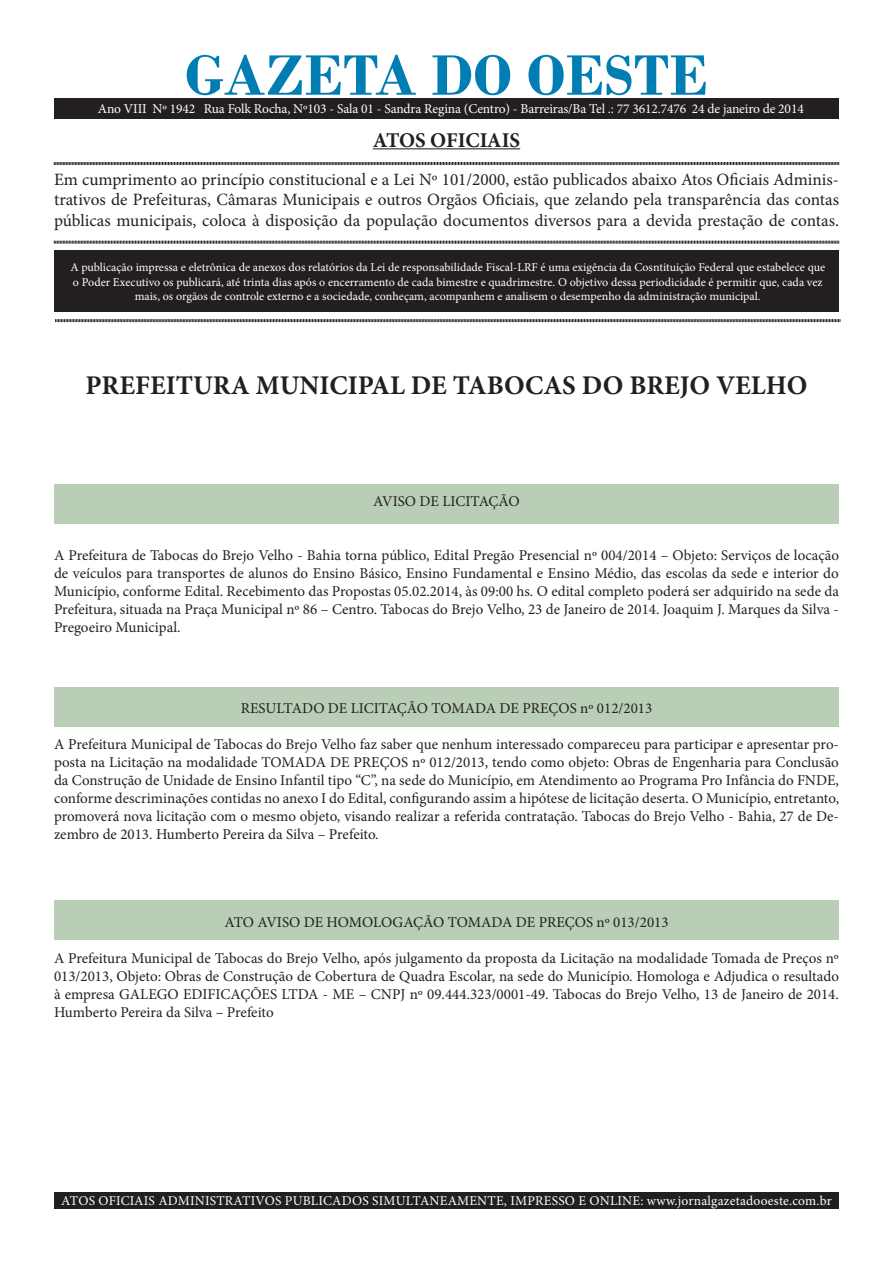
<style>
.page{position:relative;width:893px;height:1263px;background:#fff}
.page>*{position:absolute;margin:0;border:0;box-sizing:border-box;transform-origin:0 0}
.t1{font:700 60px "Bodoni";color:#007eb4}
.t2{font:700 27px "Minion Pro";color:#231f20}
.t3{font:700 21px "Minion Pro";letter-spacing:-.005em;color:#231f20}
.t4{font:17.25px/20.7px "Minion Pro";color:#231f20;text-align:justify}
.t5{font:15px/18px "Minion Pro";color:#231f20;text-align:justify}
.t6{font:13.5px "Minion Pro";color:#fff}
.t7{font:12px/14.4px "Minion Pro";color:#fff;text-align:center}
</style>
<div class="page">
<div style="left:54px;top:250px;width:785px;height:62px;background:#231f20"></div>
<hr style="left:373px;top:148px;width:147px;height:1px;background:#231f20">
<svg style="left:54px;top:162px;width:785px;height:3px;background:#6b6969"></svg>
<svg style="left:54px;top:240px;width:785px;height:4px;background:#908e8e"></svg>
<svg style="left:55px;top:319px;width:785px;height:4px;background:#908e8e"></svg>
<div style="left:54px;top:1192px;width:785px;height:17px;background:#231f20"></div>
<div style="left:54px;top:99px;width:785px;height:20px;background:#231f20"></div>
<div style="left:54px;top:484px;width:785px;height:40px;background:#baceb7"></div>
<div style="left:54px;top:687px;width:785px;height:40px;background:#baceb7"></div>
<div style="left:54px;top:900px;width:785px;height:40px;background:#baceb7"></div>
<p class="t1" style="left:185px;top:40px;width:525px">GAZETA DO OESTE</p>
<p class="t3" style="left:373px;top:125px;width:149px">ATOS OFICIAIS</p>
<p class="t4" style="left:54px;top:169px;width:786px">Em cumprimento ao princípio constitucional e a Lei Nº 101/2000, estão publicados abaixo Atos Oficiais Adminis&shy;trativos de Prefeituras, Câmaras Municipais e outros Orgãos Oficiais, que zelando pela transparência das contas públicas municipais, coloca à disposição da população documentos diversos para a devida prestação de contas.</p>
<p class="t7" style="left:70px;top:260px;width:756px">A publicação impressa e eletrônica de anexos dos relatórios da Lei de responsabilidade Fiscal-LRF é uma exigência da Cosntituição Federal que estabelece que o Poder Executivo os publicará, até trinta dias após o encerramento de cada bimestre e quadrimestre. O objetivo dessa periodicidade é permitir que, cada vez mais, os orgãos de controle externo e a sociedade, conheçam, acompanhem e analisem o desempenho da administração municipal.</p>
<p class="t6" style="left:98px;top:100px;width:707px">Ano VIII Nº 1942 Rua Folk Rocha, Nº103 - Sala 01 - Sandra Regina (Centro) - Barreiras/Ba Tel .: 77 3612.7476 24 de janeiro de 2014</p>
<p class="t2" style="left:86px;top:366px;width:723px">PREFEITURA MUNICIPAL DE TABOCAS DO BREJO VELHO</p>
<p class="t5" style="left:373px;top:493px;width:148px">AVISO DE LICITAÇÃO</p>
<p class="t5" style="left:54px;top:547px;width:787px">A Prefeitura de Tabocas do Brejo Velho - Bahia torna público, Edital Pregão Presencial nº 004/2014 – Objeto: Serviços de locação de veículos para transportes de alunos do Ensino Básico, Ensino Fundamental e Ensino Médio, das escolas da sede e interior do Município, conforme Edital. Recebimento das Propostas 05.02.2014, às 09:00 hs. O edital completo poderá ser adquirido na sede da Prefeitura, situada na Praça Municipal nº 86 – Centro. Tabocas do Brejo Velho, 23 de Janeiro de 2014. Joaquim J. Marques da Silva - Pregoeiro Municipal.</p>
<p class="t5" style="left:241px;top:699px;width:413px">RESULTADO DE LICITAÇÃO TOMADA DE PREÇOS nº 012/2013</p>
<p class="t5" style="left:54px;top:735px;width:787px">A Prefeitura Municipal de Tabocas do Brejo Velho faz saber que nenhum interessado compareceu para participar e apresentar pro&shy;posta na Licitação na modalidade TOMADA DE PREÇOS nº 012/2013, tendo como objeto: Obras de Engenharia para Conclusão da Construção de Unidade de Ensino Infantil tipo “C”, na sede do Município, em Atendimento ao Programa Pro Infância do FNDE, conforme descriminações contidas no anexo I do Edital, configurando assim a hipótese de licitação deserta. O Município, entretanto, promoverá nova licitação com o mesmo objeto, visando realizar a referida contratação. Tabocas do Brejo Velho - Bahia, 27 de De&shy;zembro de 2013. Humberto Pereira da Silva – Prefeito.</p>
<p class="t5" style="left:224px;top:914px;width:446px">ATO AVISO DE HOMOLOGAÇÃO TOMADA DE PREÇOS nº 013/2013</p>
<p class="t5" style="left:54px;top:950px;width:786px">A Prefeitura Municipal de Tabocas do Brejo Velho, após julgamento da proposta da Licitação na modalidade Tomada de Preços nº 013/2013, Objeto: Obras de Construção de Cobertura de Quadra Escolar, na sede do Município. Homologa e Adjudica o resultado à empresa GALEGO EDIFICAÇÕES LTDA - ME – CNPJ nº 09.444.323/0001-49. Tabocas do Brejo Velho, 13 de Janeiro de 2014.<br>Humberto Pereira da Silva – Prefeito</p>
<p class="t6" style="left:61px;top:1191px;width:772px">ATOS OFICIAIS ADMINISTRATIVOS PUBLICADOS SIMULTANEAMENTE, IMPRESSO E ONLINE: www.jornalgazetadooeste.com.br</p>
</div>
